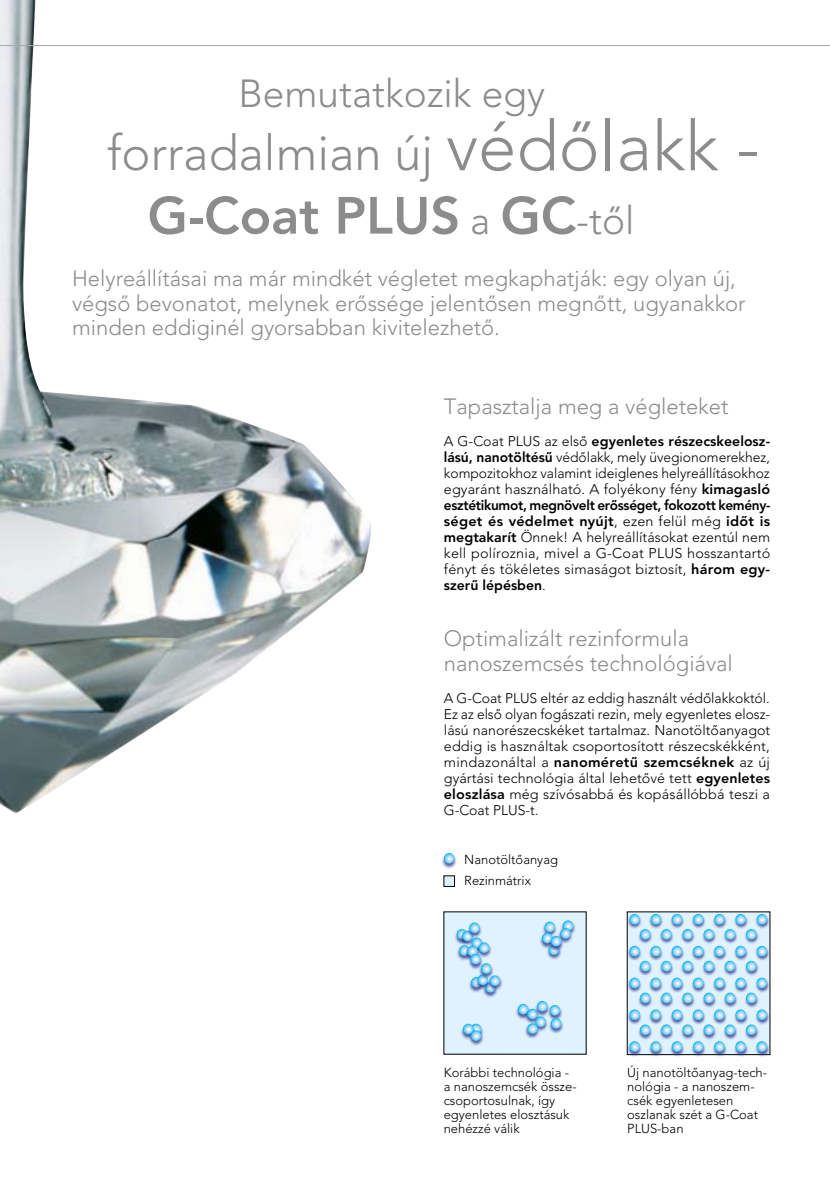
<style>
.page{position:relative;width:830px;height:1191px;background:#fff}
.page>*{position:absolute;margin:0;border:0;box-sizing:border-box;transform-origin:0 0}
.t1{font:800 51.8px "Avenir";color:#8c8c8c}
.t2{font:300 49px "Avenir";color:#8c8c8c}
.t3{font:300 38.8px "Avenir";color:#8c8c8c}
.t4{font:300 22px/24.4px "Avenir";color:#8c8c8c}
.t5{font:300 14px/16px "Avenir";letter-spacing:.01em;color:#000;text-align:justify}
.t6{font:300 13px/14px "Avenir";color:#000}
.s1{font-size:69px}
.s2{font-weight:300;font-size:38.8px}
.s3{font-weight:800}
</style>
<div class="page">
<img style="left:0;top:0;width:372px;height:813px">
<div style="left:627px;top:914px;width:151px;height:151px;background:#25338b;opacity:.75"></div>
<svg style="left:629px;top:914px;width:138px;height:25px"></svg>
<svg style="left:629px;top:945px;width:138px;height:26px"></svg>
<svg style="left:629px;top:977px;width:138px;height:26px"></svg>
<svg style="left:629px;top:1009px;width:138px;height:26px"></svg>
<svg style="left:629px;top:1041px;width:11px;height:10px"></svg>
<svg style="left:650px;top:1041px;width:11px;height:10px"></svg>
<svg style="left:672px;top:1041px;width:10px;height:10px"></svg>
<svg style="left:693px;top:1041px;width:10px;height:10px"></svg>
<svg style="left:714px;top:1041px;width:11px;height:10px"></svg>
<svg style="left:735px;top:1041px;width:11px;height:10px"></svg>
<svg style="left:756px;top:1041px;width:11px;height:10px"></svg>
<div style="left:441px;top:853px;width:24px;height:24px;background:#25338b;opacity:.75"></div>
<svg style="left:444px;top:853px;width:10px;height:10px"></svg>
<div style="left:444px;top:876px;width:10px;height:10px;background:#dff2fd"></div>
<svg style="left:0;top:45px;width:830px;height:25px"></svg>
<div style="left:444px;top:912px;width:142px;height:142px;background:#dff2fd"></div>
<div style="left:454px;top:929px;width:24px;height:24px;background:#25338b;opacity:.75"></div>
<div style="left:456px;top:945px;width:24px;height:24px;background:#dff2fd"></div>
<div style="left:475px;top:974px;width:23px;height:24px;background:#25338b;opacity:.75"></div>
<div style="left:560px;top:920px;width:24px;height:24px;background:#25338b;opacity:.75"></div>
<div style="left:539px;top:932px;width:24px;height:24px;background:#25338b;opacity:.75"></div>
<div style="left:558px;top:928px;width:23px;height:24px;background:#dff2fd"></div>
<div style="left:460px;top:1023px;width:24px;height:24px;background:#25338b;opacity:.75"></div>
<div style="left:468px;top:1030px;width:24px;height:24px;background:#25338b;opacity:.75"></div>
<svg style="left:463px;top:1023px;width:18px;height:17px"></svg>
<div style="left:515px;top:1004px;width:24px;height:23px;background:#25338b;opacity:.75"></div>
<div style="left:547px;top:1005px;width:24px;height:24px;background:#25338b;opacity:.75"></div>
<div style="left:548px;top:1018px;width:24px;height:24px;background:#25338b;opacity:.75"></div>
<div style="left:478px;top:963px;width:24px;height:24px;background:#25338b;opacity:.75"></div>
<svg style="left:457px;top:922px;width:43px;height:70px"></svg>
<div style="left:533px;top:1016px;width:23px;height:24px;background:#dff2fd"></div>
<div style="left:546px;top:944px;width:24px;height:24px;background:#dff2fd"></div>
<div style="left:524px;top:1023px;width:24px;height:24px;background:#25338b;opacity:.75"></div>
<svg style="left:518px;top:1001px;width:43px;height:32px"></svg>
<div style="left:548px;top:936px;width:24px;height:23px;background:#25338b;opacity:.75"></div>
<svg style="left:542px;top:920px;width:31px;height:35px"></svg>
<h3 class="t3" style="left:238px;top:71px;width:308px">Bemutatkozik egy</h3>
<h2 class="t2" style="left:107px;top:125px;width:654px">forradalmian új <span class="s1">védôlakk -</span></h2>
<h1 class="t1" style="left:148px;top:185px;width:488px">G-Coat PLUS <span class="s2">a</span> GC<span class="s2">-tôl</span></h1>
<h3 class="t4" style="left:72px;top:267px;width:675px">Helyreállításai ma már mindkét végletet megkaphatják: egy olyan új, végsô bevonatot, melynek erôssége jelentôsen megnôtt, ugyanakkor minden eddiginél gyorsabban kivitelezhetô.</h3>
<h3 class="t4" style="left:444px;top:395px;width:286px">Tapasztalja meg a végleteket</h3>
<p class="t5" style="left:444px;top:433px;width:328px">A G-Coat PLUS az elsô <span class="s3">egyenletes részecskeelosz&shy;lású, nanotöltésû</span> védôlakk, mely üvegionomerekhez, kompozitokhoz valamint ideiglenes helyreállításokhoz egyaránt használható. A folyékony fény <span class="s3">kimagasló esztétikumot, megnövelt erôsséget, fokozott kemény&shy;séget és védelmet nyújt</span>, ezen felül még <span class="s3">idôt is megtakarít</span> Önnek! A helyreállításokat ezentúl nem kell políroznia, mivel a G-Coat PLUS hosszantartó fényt és tökéletes simaságot biztosít, <span class="s3">három egy&shy;szerû lépésben</span>.</p>
<h3 class="t4" style="left:444px;top:627px;width:290px">Optimalizált rezinformula nanoszemcsés technológiával</h3>
<p class="t5" style="left:444px;top:690px;width:328px">A G-Coat PLUS eltér az eddig használt védôlakkoktól.<br>Ez az elsô olyan fogászati rezin, mely egyenletes elosz&shy;lású nanorészecskéket tartalmaz. Nanotöltôanyagot eddig is használtak csoportosított részecskékként, mindazonáltal a <span class="s3">nanoméretû szemcséknek</span> az új gyártási technológia által lehetôvé tett <span class="s3">egyenletes eloszlása</span> még szívósabbá és kopásállóbbá teszi a G-Coat PLUS-t.</p>
<p class="t6" style="left:464px;top:848px;width:95px;line-height:21.6px">Nanotöltôanyag<br>Rezinmátrix</p>
<p class="t6" style="left:444px;top:1065px;width:134px">Korábbi technológia - a nanoszemcsék össze&shy;csoportosulnak, így egyenletes elosztásuk nehézzé válik</p>
<p class="t6" style="left:627px;top:1065px;width:141px">Új nanotöltôanyag-tech&shy;nológia - a nanoszem&shy;csék egyenletesen oszlanak szét a G-Coat<br>PLUS-ban</p>
</div>
